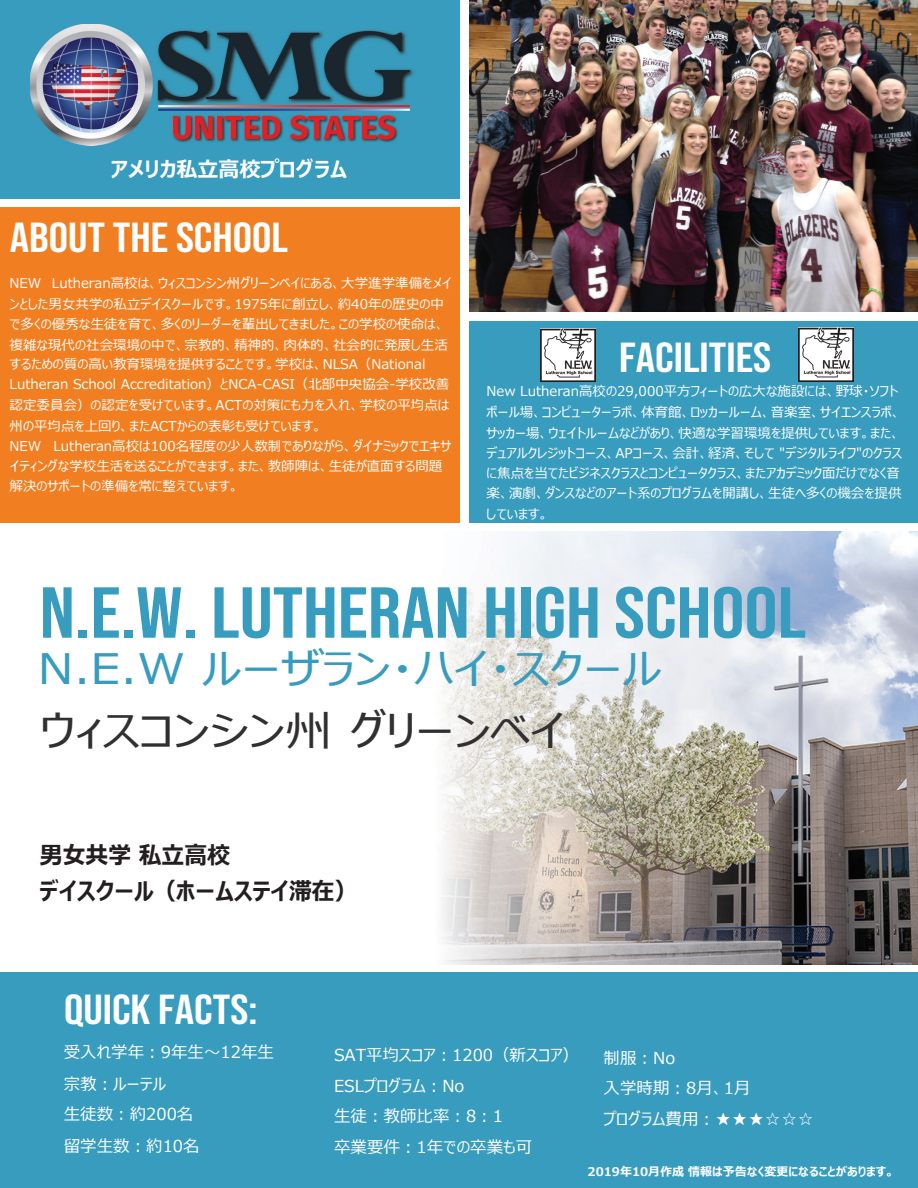
<style>
.page{position:relative;width:918px;height:1188px;background:#fff}
.page>*{position:absolute;margin:0;border:0;box-sizing:border-box;transform-origin:0 0}
.t1{font:72px "Bebas Neue";color:#379cbe;scale:1.15 1}
.t2{font:42px "Bebas Neue";color:#fff;scale:1.15 1}
.t3{font:42px "Meiryo UI";color:#379cbe;scale:1.15 1}
.t4{font:42px "Meiryo UI";color:#312f30;scale:1.15 1}
.t5{font:700 24px/36.5px "Meiryo UI";color:#231f20;scale:.95 1}
.t6{font:700 21px "Meiryo UI";color:#fff}
.t7{font:16.5px/30.9px "Meiryo UI";color:#fff}
.t8{font:13.5px/20.2px "Meiryo UI";color:#fff}
.t9{font:700 12px "Meiryo UI";color:#fff}
</style>
<div class="page">
<div style="left:469px;top:321px;width:449px;height:202px;background:#379cbe"></div>
<img style="left:469px;top:0;width:449px;height:312px">
<div style="left:0;top:207px;width:459px;height:316px;background:#f17f22"></div>
<div style="left:0;top:0;width:459px;height:198px;background:#379cbe"></div>
<div style="left:0;top:973px;width:918px;height:215px;background:#379cbe"></div>
<img style="left:541px;top:328px;width:55px;height:53px">
<img style="left:799px;top:328px;width:54px;height:53px">
<img style="left:30px;top:24px;width:384px;height:121px">
<img style="left:441px;top:531px;width:477px;height:433px">
<h3 class="t6" style="left:111px;top:154px;width:239px">アメリカ私立高校プログラム</h3>
<h2 class="t2" style="left:10px;top:214px;width:243px">ABOUT THE SCHOOL</h2>
<p class="t8" style="left:10px;top:274px;width:444px">NEW Lutheran高校は、ウィスコンシン州グリーンベイにある、大学進学準備をメインとした男女共学の私立デイスクールです。1975年に創立し、約40年の歴史の中で多くの優秀な生徒を育て、多くのリーダーを輩出してきました。この学校の使命は、複雑な現代の社会環境の中で、宗教的、精神的、肉体的、社会的に発展し生活するための質の高い教育環境を提供することです。学校は、NLSA（National Lutheran School Accreditation）とNCA-CASI（北部中央協会-学校改善認定委員会）の認定を受けています。ACTの対策にも力を入れ、学校の平均点は州の平均点を上回り、またACTからの表彰も受けています。<br>NEW Lutheran高校は100名程度の少人数制でありながら、ダイナミックでエキサイティングな学校生活を送ることができます。また、教師陣は、生徒が直面する問題解決のサポートの準備を常に整えています。</p>
<h2 class="t2" style="left:619px;top:334px;width:134px">FACILITIES</h2>
<p class="t8" style="left:487px;top:382px;width:417px">New Lutheran高校の29,000平方フィートの広大な施設には、野球・ソフトボール場、コンピューターラボ、体育館、ロッカールーム、音楽室、サイエンスラボ、サッカー場、ウェイトルームなどがあり、快適な学習環境を提供しています。また、デュアルクレジットコース、APコース、会計、経済、そして "デジタルライフ"のクラスに焦点を当てたビジネスクラスとコンピュータクラス、またアカデミック面だけでなく音楽、演劇、ダンスなどのアート系のプログラムを開講し、生徒へ多くの機会を提供しています。</p>
<h1 class="t1" style="left:40px;top:572px;width:668px">N.E.W. LUTHERAN HIGH SCHOOL</h1>
<h2 class="t3" style="left:38px;top:640px;width:544px">N.E.W ルーザラン・ハイ・スクール</h2>
<h2 class="t4" style="left:40px;top:701px;width:458px">ウィスコンシン州 グリーンベイ</h2>
<h3 class="t5" style="left:40px;top:838px;width:336px">男女共学 私立高校<br>デイスクール（ホームステイ滞在）</h3>
<h2 class="t2" style="left:64px;top:986px;width:170px">QUICK FACTS:</h2>
<p class="t7" style="left:64px;top:1038px;width:212px">受入れ学年︓9年生～12年生宗教︓ルーテル<br>生徒数︓約200名</p>
<p class="t7" style="left:64px;top:1132px;width:137px">留学生数︓約10名</p>
<p class="t7" style="left:334px;top:1040px;width:247px">SAT平均スコア︓1200（新スコア）<br>ESLプログラム︓No<br>生徒︓教師比率︓8︓1<br>卒業要件︓1年での卒業も可</p>
<p class="t7" style="left:604px;top:1043px;width:212px">制服︓No<br>入学時期︓8月、1月<br>プログラム費用︓★★★☆☆☆</p>
<p class="t9" style="left:588px;top:1164px;width:308px">2019年10月作成 情報は予告なく変更になることがあります。</p>
</div>
